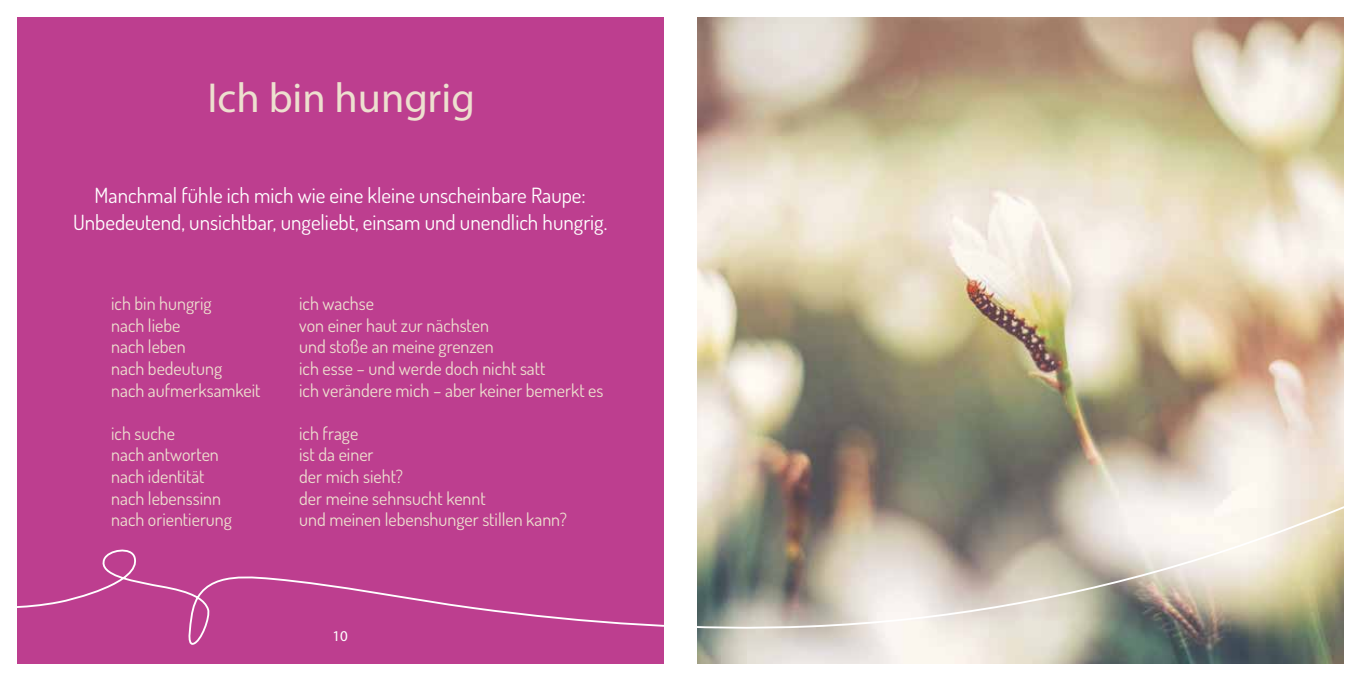
<style>
.page{position:relative;width:1361px;height:681px;background:#fff}
.page>*{position:absolute;margin:0;border:0;box-sizing:border-box;transform-origin:0 0}
.t1{font:42px "Myriad Pro";color:#ede0cf}
.t2{font:21px/27px "Dosis";color:#fff;text-align:center}
.t3{font:18px/21.6px "Dosis";color:#ede0cf}
.t4{font:15px "Myriad Pro";color:#fff}
</style>
<div class="page">
<img style="left:697px;top:17px;width:647px;height:646px">
<div style="left:17px;top:17px;width:646px;height:646px;background:#bd3e8f"></div>
<svg style="left:17px;top:396px;width:1327px;height:251px"></svg>
<h1 class="t1" style="left:208px;top:72px;width:269px">Ich bin hungrig</h1>
<p class="t2" style="left:73px;top:181px;width:536px">Manchmal fühle ich mich wie eine kleine unscheinbare Raupe:<br>Unbedeutend, unsichtbar, ungeliebt, einsam und unendlich hungrig.</p>
<p class="t3" style="left:111px;top:292px;width:151px">ich bin hungrig<br>nach liebe<br>nach leben<br>nach bedeutung<br>nach aufmerksamkeit</p>
<p class="t3" style="left:111px;top:421px;width:122px">ich suche<br>nach antworten nach identität nach lebenssinn nach orientierung</p>
<p class="t3" style="left:299px;top:292px;width:306px">ich wachse<br>von einer haut zur nächsten<br>und stoße an meine grenzen<br>ich esse – und werde doch nicht satt<br>ich verändere mich – aber keiner bemerkt es</p>
<p class="t3" style="left:299px;top:421px;width:269px">ich frage<br>ist da einer<br>der mich sieht?<br>der meine sehnsucht kennt<br>und meinen lebenshunger stillen kann?</p>
<p class="t4" style="left:332px;top:626px;width:17px">10</p>
</div>
